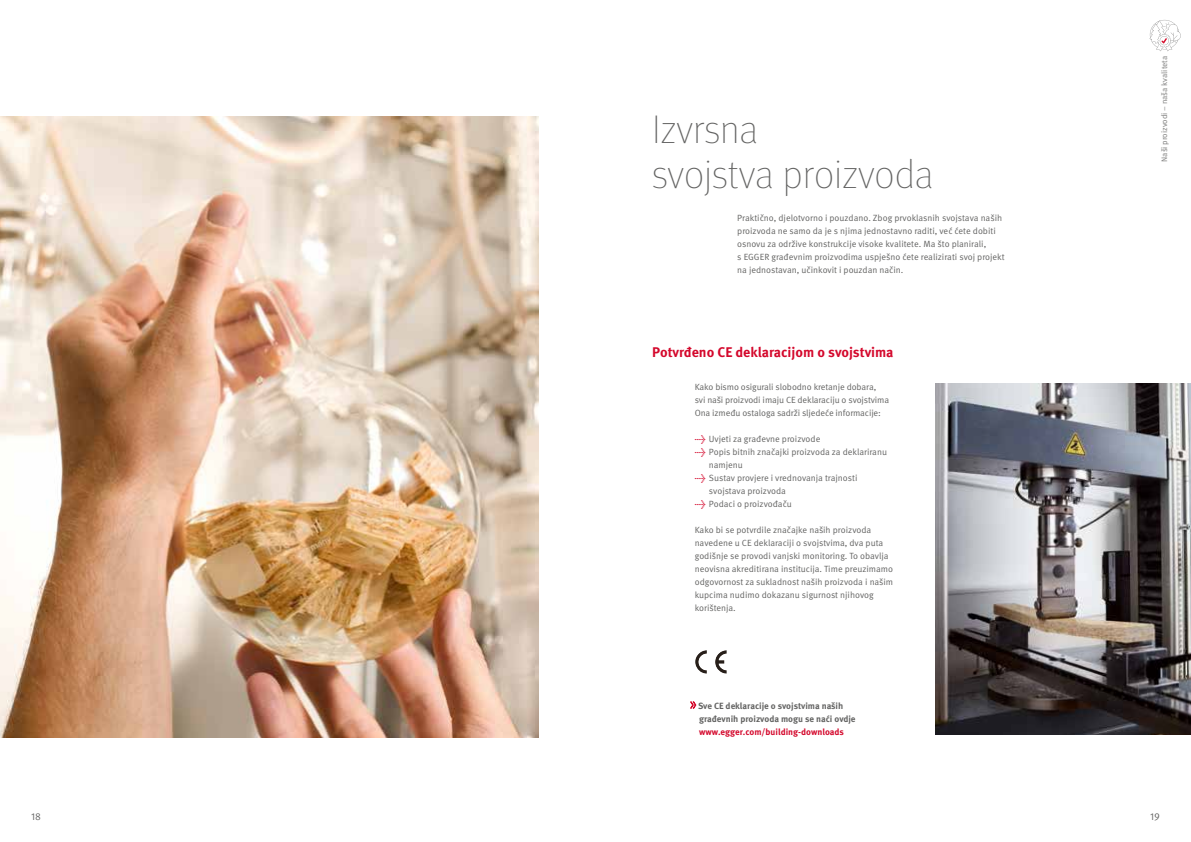
<style>
.page{position:relative;width:1191px;height:842px;background:#fff}
.page>*{position:absolute;margin:0;border:0;box-sizing:border-box;transform-origin:0 0}
.t1{font:100 40px/45.5px "Meta Pro";letter-spacing:-.005em;color:#636362}
.t2{font:700 14px "Meta Pro";color:#d4082c}
.t3{font:10px "Meta Pro Norm";color:#636362}
.t4{font:9px/13px "Meta Pro Norm";letter-spacing:-.005em;color:#636362}
.t5{font:9px/13px "Meta Pro";color:#636362}
.t6{font:700 9px/13px "Meta Pro";letter-spacing:-.005em;color:#636362}
.t7{font:700 9px "Meta Pro";color:#d4082c}
.t8{font:8px "Meta Pro Norm";color:#7b7b7a}
.s1{font-family:"Meta Pro";font-weight:500;color:#d4082c}
</style>
<div class="page">
<svg style="left:1149px;top:20px;width:31px;height:31px"></svg>
<img style="left:0;top:117px;width:539px;height:620px">
<img style="left:695px;top:650px;width:31px;height:23px">
<img style="left:935px;top:383px;width:256px;height:351px">
<svg style="left:690px;top:701px;width:6px;height:8px"></svg>
<p class="t3" style="left:31px;top:809px;width:11px">18</p>
<h1 class="t1" style="left:652px;top:105px;width:283px">Izvrsna<br>svojstva proizvoda</h1>
<p class="t5" style="left:737px;top:211px;width:269px">Praktično, djelotvorno i pouzdano. Zbog prvoklasnih svojstava naših proizvoda ne samo da je s njima jednostavno raditi, već ćete dobiti osnovu za održive konstrukcije visoke kvalitete. Ma što planirali,<br>s EGGER građevnim proizvodima uspješno ćete realizirati svoj projekt na jednostavan, učinkovit i pouzdan način.</p>
<h2 class="t2" style="left:652px;top:342px;width:243px">Potvrđeno CE deklaracijom o svojstvima</h2>
<p class="t4" style="left:694px;top:380px;width:196px">Kako bismo osigurali slobodno kretanje dobara, svi naši proizvodi imaju CE deklaraciju o svojstvima<br>Ona između ostaloga sadrži sljedeće informacije:</p>
<p class="t4" style="left:694px;top:432px;width:127px"><span class="s1">→</span> Uvjeti za građevne proizvode</p>
<p class="t4" style="left:709px;top:445px;width:180px;text-indent:-14px"><span class="s1">→</span> Popis bitnih značajki proizvoda za deklariranu namjenu</p>
<p class="t4" style="left:709px;top:471px;width:150px;text-indent:-14px"><span class="s1">→</span> Sustav provjere i vrednovanja trajnosti svojstava proizvoda</p>
<p class="t4" style="left:694px;top:497px;width:99px"><span class="s1">→</span> Podaci o proizvođaču</p>
<p class="t4" style="left:694px;top:523px;width:200px">Kako bi se potvrdile značajke naših proizvoda navedene u CE deklaraciji o svojstvima, dva puta godišnje se provodi vanjski monitoring. To obavlja neovisna akreditirana institucija. Time preuzimamo odgovornost za sukladnost naših proizvoda i našim kupcima nudimo dokazanu sigurnost njihovog korištenja.</p>
<p class="t6" style="left:698px;top:698px;width:159px">Sve CE deklaracije o svojstvima naših građevnih proizvoda mogu se naći ovdje</p>
<p class="t7" style="left:699px;top:724px;width:146px">www.egger.com/building-downloads</p>
<p class="t8" style="left:1158px;top:162px;width:107px;rotate:-90deg">Naši proizvodi – naša kvaliteta</p>
<p class="t3" style="left:1150px;top:809px;width:11px">19</p>
</div>
